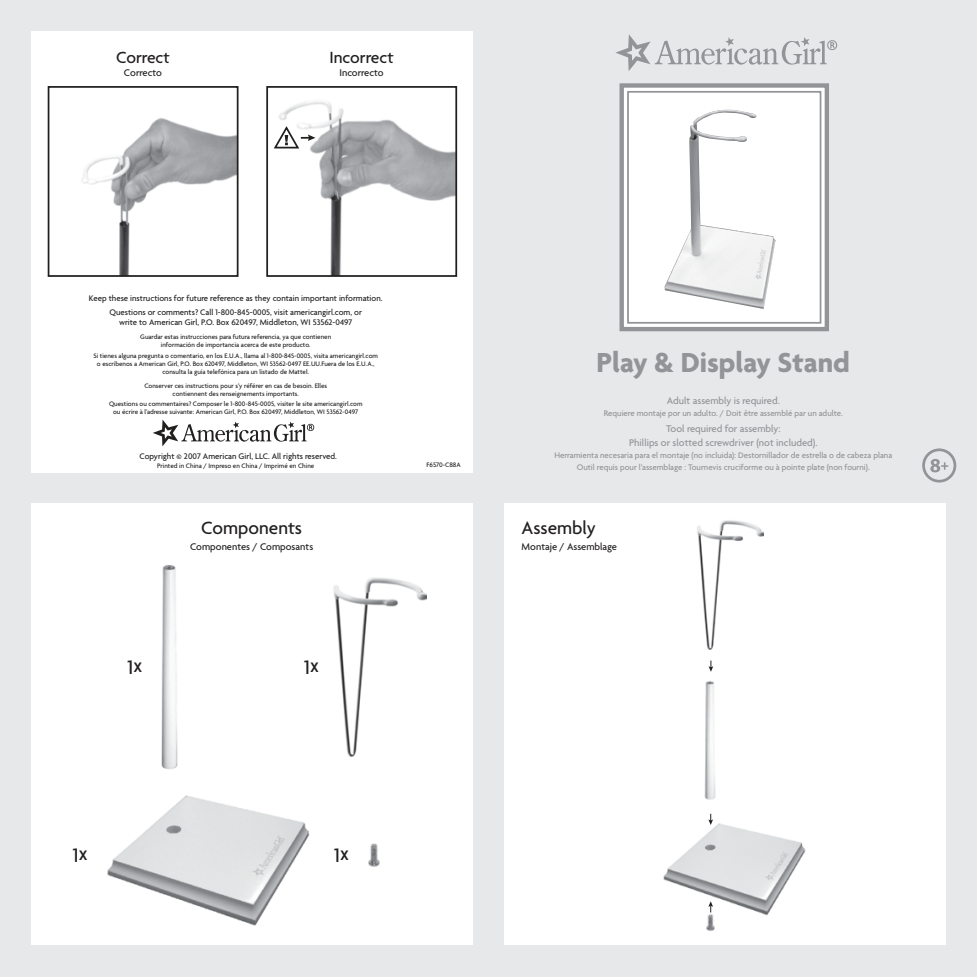
<style>
.page{position:relative;width:977px;height:977px;background:#fff}
.page>*{position:absolute;margin:0;border:0;box-sizing:border-box;transform-origin:0 0}
.t1{font:700 29.75px "Agenda";color:#929497}
.t2{font:500 21px "Agenda";color:#221f1f}
.t3{font:500 19.25px "Agenda";color:#221f1f}
.t4{font:500 17.5px "Agenda";color:#221f1f}
.t5{font:500 10.5px/14px "Agenda";color:#929497;text-align:center}
.t6{font:500 10.5px "Agenda";color:#221f1f}
.t7{font:500 8.75px/14px "Agenda";color:#221f1f;text-align:center}
.t8{font:500 8.75px/12.2px "Agenda";color:#929497;text-align:center}
.t9{font:500 7px/7.9px "Agenda";color:#221f1f;text-align:center}
</style>
<div class="page">
<div style="left:0;top:0;width:976px;height:976px;background:#e7e8e9"></div>
<div style="left:31px;top:31px;width:441px;height:441px;background:#fff"></div>
<div style="left:31px;top:504px;width:441px;height:441px;background:#fff"></div>
<div style="left:504px;top:504px;width:441px;height:441px;background:#fff"></div>
<img style="left:663px;top:823px;width:143px;height:92px">
<svg style="left:153px;top:419px;width:161px;height:27px"></svg>
<svg style="left:615px;top:34px;width:222px;height:37px"></svg>
<img style="left:706px;top:914px;width:8px;height:16px">
<img style="left:368px;top:843px;width:12px;height:23px">
<img style="left:697px;top:520px;width:66px;height:129px">
<img style="left:333px;top:577px;width:93px;height:179px">
<div style="left:619px;top:83px;width:210px;height:248px;background:#fff;border:4px solid #929497"></div>
<div style="left:627px;top:91px;width:194px;height:233px;background:#fff;border:2px solid #929497"></div>
<svg style="left:708px;top:660px;width:5px;height:11px"></svg>
<svg style="left:708px;top:813px;width:5px;height:12px"></svg>
<svg style="left:708px;top:901px;width:5px;height:11px"></svg>
<img style="left:81px;top:118px;width:154px;height:156px">
<div style="left:48px;top:86px;width:190px;height:191px;border:2px solid #221f1f"></div>
<img style="left:279px;top:101px;width:175px;height:173px">
<div style="left:266px;top:86px;width:191px;height:191px;border:2px solid #221f1f"></div>
<svg style="left:922px;top:448px;width:34px;height:34px"></svg>
<svg style="left:273px;top:124px;width:42px;height:26px"></svg>
<img style="left:161px;top:565px;width:17px;height:204px">
<img style="left:704px;top:681px;width:12px;height:119px">
<img style="left:107px;top:795px;width:203px;height:131px">
<img style="left:664px;top:110px;width:111px;height:199px">
<h3 class="t4" style="left:116px;top:47px;width:55px">Correct</h3>
<h3 class="t6" style="left:124px;top:66px;width:39px">Correcto</h3>
<h3 class="t4" style="left:329px;top:47px;width:66px">Incorrect</h3>
<h3 class="t6" style="left:339px;top:66px;width:46px">Incorrecto</h3>
<p class="t7" style="left:89px;top:291px;width:295px">Keep these instructions for future reference as they contain important information.<br>Questions or comments? Call 1-800-845-0005, visit americangirl.com, or</p>
<p class="t7" style="left:119px;top:315px;width:235px">write to American Girl, P.O. Box 620497, Middleton, WI 53562-0497</p>
<p class="t9" style="left:140px;top:333px;width:192px">Guardar estas instrucciones para futura referencia, ya que contienen información de importancia acerca de este producto.</p>
<p class="t9" style="left:93px;top:351px;width:286px">Si tienes alguna pregunta o comentario, en los E.U.A., llama al 1-800-845-0005, visita americangirl.com o escríbenos a American Girl, P.O. Box 620497, Middleton, WI 53562-0497 EE.UU.Fuera de los E.U.A., consulta la guía telefónica para un listado de Mattel.</p>
<p class="t9" style="left:144px;top:382px;width:184px">Conserver ces instructions pour s’y référer en cas de besoin. Elles contiennent des renseignements importants.</p>
<p class="t9" style="left:109px;top:400px;width:255px">Questions ou commentaires? Composer le 1-800-845-0005, visiter le site americangirl.com ou écrire à l’adresse suivante: American Girl, P.O. Box 620497, Middleton, WI 53562-0497</p>
<p class="t7" style="left:139px;top:448px;width:199px">Copyright © 2007 American Girl, LLC. All rights reserved.</p>
<p class="t9" style="left:157px;top:462px;width:159px">Printed in China / Impreso en China / Imprimé en Chine</p>
<h3 class="t3" style="left:201px;top:516px;width:103px">Components</h3>
<h3 class="t6" style="left:190px;top:540px;width:125px">Componentes / Composants</h3>
<h2 class="t2" style="left:128px;top:653px;width:17px">1x</h2>
<h2 class="t2" style="left:304px;top:653px;width:17px">1x</h2>
<p class="t9" style="left:426px;top:461px;width:36px">F6570-C88A</p>
<h1 class="t1" style="left:596px;top:344px;width:255px">Play &amp; Display Stand</h1>
<h3 class="t5" style="left:666px;top:393px;width:115px">Adult assembly is required.</h3>
<p class="t8" style="left:603px;top:407px;width:241px">Requiere montaje por un adulto. / Doit être assemblé par un adulte.</p>
<h3 class="t5" style="left:629px;top:421px;width:190px">Tool required for assembly:<br>Phillips or slotted screwdriver (not included).</h3>
<p class="t8" style="left:554px;top:449px;width:339px">Herramienta necesaria para el montaje (no incluida): Destornillador de estrella o de cabeza plana<br>Outil requis pour l’assemblage : Tournevis cruciforme ou à pointe plate (non fourni).</p>
<h3 class="t3" style="left:521px;top:516px;width:76px">Assembly</h3>
<h3 class="t6" style="left:521px;top:540px;width:97px">Montaje / Assemblage</h3>
<h2 class="t2" style="left:73px;top:841px;width:17px">1x</h2>
<h2 class="t2" style="left:334px;top:841px;width:17px">1x</h2>
</div>
